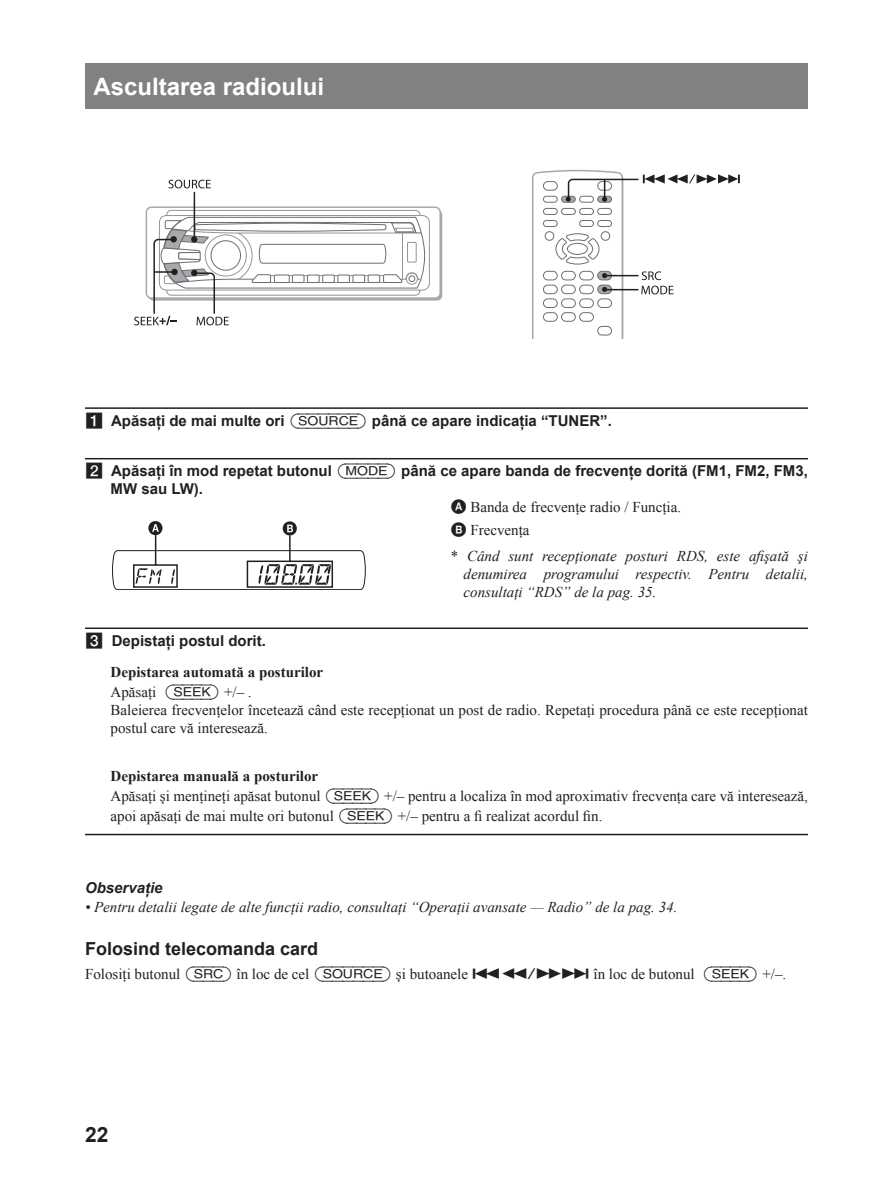
<style>
.page{position:relative;width:893px;height:1191px;background:#fff}
.page>*{position:absolute;margin:0;border:0;box-sizing:border-box;transform-origin:0 0}
.t1{font:700 24px "Arial";color:#fff}
.t2{font:700 21px "Arial";color:#231f20}
.t3{font:700 18px "Arial";color:#231f20}
.t4{font:15px/19.8px "Times New Roman";color:#231f20}
.t5{font:italic 15px/18px "Times New Roman";color:#231f20;text-align:justify}
.t6{font:700 15px/18px "Arial";color:#231f20}
.t7{font:700 15px/19.8px "Times New Roman";color:#231f20}
.t8{font:italic 700 15px "Arial";color:#231f20}
.s1{font-family:"Sony TT Boxed Nega";font-weight:400}
.s2{font-family:"Sony TT Keyboard";font-weight:400;font-size:16.5px}
.s3{font-family:"Sony TT Circled Nega"}
.s4{font-style:normal}
.s5{font-weight:400}
.s6{font-weight:700}
.s7{font-family:"Sony TT Keyboard";font-size:16.5px}
.s8{font-family:"Sony TT Common"}
</style>
<div class="page">
<div style="left:85px;top:64px;width:723px;height:45px;background:#808282"></div>
<hr style="left:85px;top:407px;width:723px;height:2px;background:#231f20">
<hr style="left:85px;top:458px;width:723px;height:1px;background:#231f20">
<hr style="left:85px;top:627px;width:723px;height:2px;background:#231f20">
<hr style="left:85px;top:833px;width:723px;height:2px;background:#231f20">
<svg style="left:532px;top:169px;width:208px;height:169px"></svg>
<svg style="left:112px;top:521px;width:254px;height:69px"></svg>
<div style="left:146px;top:206px;width:295px;height:93px;border:2px solid #a7a9ac;border-radius:5px"></div>
<svg style="left:168px;top:180px;width:43px;height:8px"></svg>
<hr style="left:194px;top:192px;width:1px;height:47px;background:#231f20">
<svg style="left:134px;top:210px;width:296px;height:115px"></svg>
<h1 class="t1" style="left:94px;top:70px;width:232px">Ascultarea radioului</h1>
<p class="t6" style="left:85px;top:412px;width:528px"><span class="s1">1</span> Apăsaţi de mai multe ori <span class="s2">(SOURCE)</span> până ce apare indicaţia “TUNER”.</p>
<p class="t6" style="left:111px;top:462px;width:699px;text-indent:-26px"><span class="s1">2</span> Apăsaţi în mod repetat butonul <span class="s2">(MODE)</span> până ce apare banda de frecvenţe dorită (FM1, FM2, FM3,<br>MW sau LW).</p>
<p class="t4" style="left:451px;top:496px;width:232px;line-height:22.2px"><span class="s3">A</span> Banda de frecvenţe radio / Funcţia.<br><span class="s3">B</span> Frecvenţa</p>
<p class="t5" style="left:463px;top:547px;width:346px;text-indent:-13px"><span class="s4">*</span> Când sunt recepţionate posturi RDS, este afişată şi denumirea programului respectiv. Pentru detalii, consultaţi “RDS” de la pag. 35.</p>
<p class="t6" style="left:85px;top:632px;width:182px"><span class="s1">3</span> Depistaţi postul dorit.</p>
<p class="t7" style="left:111px;top:661px;width:214px">Depistarea automată a posturilor<br><span class="s5">Apăsaţi</span> <span class="s2">(SEEK)</span> <span class="s5">+/– .</span></p>
<p class="t4" style="left:111px;top:700px;width:699px;line-height:18px">Baleierea frecvenţelor încetează când este recepţionat un post de radio. Repetaţi procedura până ce este recepţionat postul care vă interesează.</p>
<p class="t4" style="left:111px;top:766px;width:699px"><span class="s6">Depistarea manuală a posturilor<br></span>Apăsaţi şi menţineţi apăsat butonul <span class="s7">(SEEK)</span> +/– pentru a localiza în mod aproximativ frecvenţa care vă interesează, apoi apăsaţi de mai multe ori butonul <span class="s7">(SEEK)</span> +/– pentru a fi realizat acordul fin.</p>
<p class="t8" style="left:85px;top:877px;width:79px">Observaţie</p>
<p class="t5" style="left:85px;top:897px;width:594px">• Pentru detalii legate de alte funcţii radio, consultaţi “Operaţii avansate — Radio” de la pag. 34.</p>
<p class="t3" style="left:85px;top:936px;width:235px">Folosind telecomanda card</p>
<p class="t4" style="left:85px;top:963px;width:703px">Folosiţi butonul <span class="s7">(SRC)</span> în loc de cel <span class="s7">(SOURCE)</span> şi butoanele <span class="s8">.m/M&gt;</span> în loc de butonul <span class="s7">(SEEK)</span> +/–.</p>
<h2 class="t2" style="left:85px;top:1120px;width:25px">22</h2>
</div>
